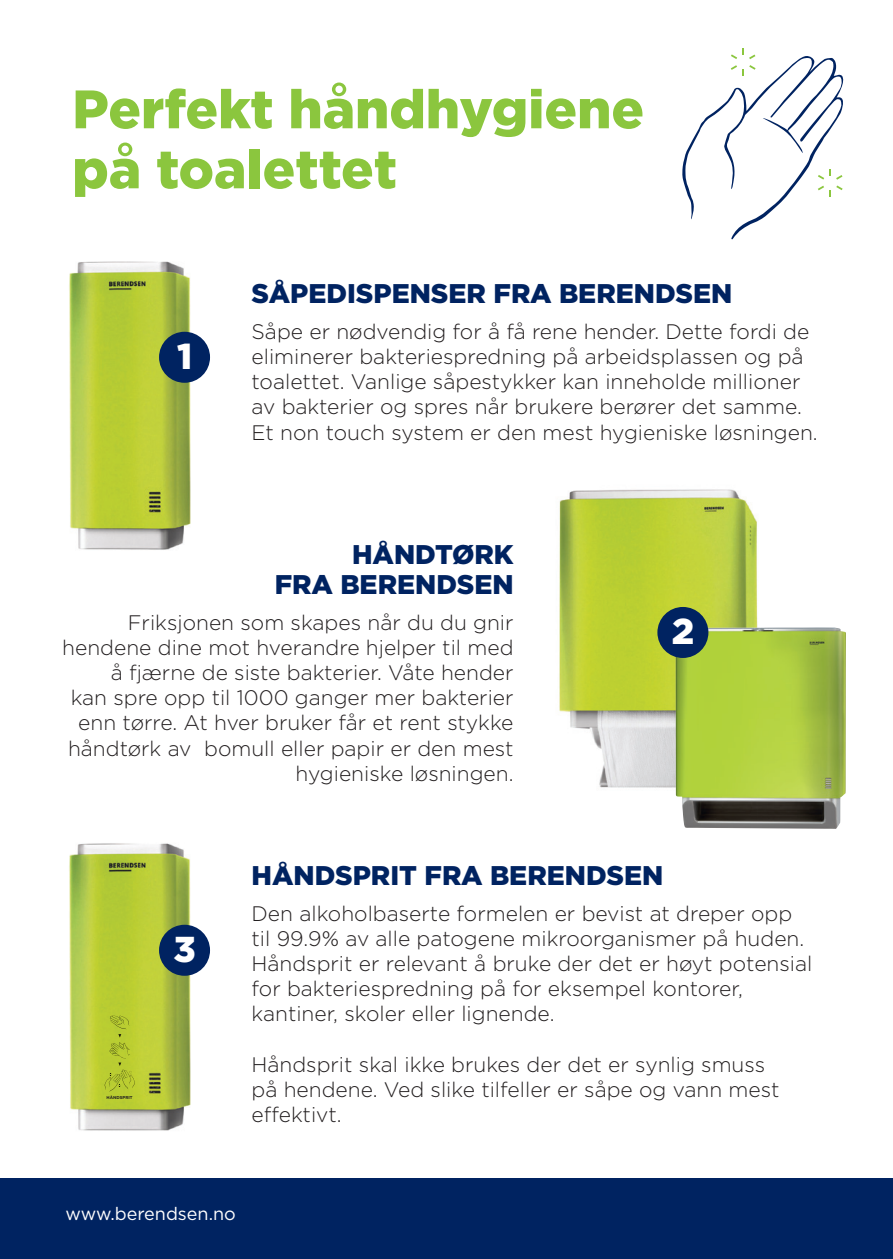
<style>
.page{position:relative;width:893px;height:1259px;background:#fff}
.page>*{position:absolute;margin:0;border:0;box-sizing:border-box;transform-origin:0 0}
.t1{font:900 54px "Gotham";color:#8bc63e}
.t2{font:900 36px "Gotham";color:#fff}
.Posetiv_brødtekst{font:900 27px "Gotham";color:#002361}
.Posetiv_brødtekst-2{font:300 21px/25.2px "Gotham";color:#231f20}
.t3{font:18px "Gotham";color:#fff}
.t4{font:700 4.2px "Gotham";color:#231f20}
</style>
<div class="page">
<div style="left:0;top:1178px;width:893px;height:81px;background:#002361"></div>
<img style="left:69px;top:843px;width:132px;height:288px">
<img style="left:69px;top:261px;width:132px;height:289px">
<div style="left:159px;top:332px;width:51px;height:51px;background:#002361;border-radius:50%"></div>
<div style="left:159px;top:924px;width:51px;height:51px;background:#002361;border-radius:50%"></div>
<svg style="left:682px;top:48px;width:162px;height:192px"></svg>
<svg style="left:105px;top:1015px;width:30px;height:76px;background:#b2c42f"></svg>
<img style="left:559px;top:489px;width:199px;height:306px">
<img style="left:676px;top:627px;width:170px;height:202px">
<div style="left:657px;top:607px;width:51px;height:51px;background:#002361;border-radius:50%"></div>
<p class="t1" style="left:72px;top:72px;width:573px">Perfekt håndhygiene</p>
<p class="t1" style="left:72px;top:132px;width:326px">på toalettet</p>
<p class="t2" style="left:177px;top:331px;width:17px">1</p>
<p class="Posetiv_brødtekst" style="left:252px;top:275px;width:482px">SÅPEDISPENSER FRA BERENDSEN</p>
<p class="Posetiv_brødtekst-2" style="left:252px;top:318px;width:568px">Såpe er nødvendig for å få rene hender. Dette fordi de eliminerer bakteriespredning på arbeidsplassen og på toalettet. Vanlige såpestykker kan inneholde millioner av bakterier og spres når brukere berører det samme.<br>Et non touch system er den mest hygieniske løsningen.</p>
<p class="Posetiv_brødtekst" style="left:352px;top:535px;width:163px">HÅNDTØRK</p>
<p class="Posetiv_brødtekst" style="left:275px;top:565px;width:240px">FRA BERENDSEN</p>
<p class="Posetiv_brødtekst-2" style="left:62px;top:609px;width:453px;text-align:right">Friksjonen som skapes når du du gnir hendene dine mot hverandre hjelper til med å fjærne de siste bakterier. Våte hender<br>kan spre opp til 1000 ganger mer bakterier enn tørre. At hver bruker får et rent stykke håndtørk av bomull eller papir er den mest hygieniske løsningen.</p>
<p class="t2" style="left:672px;top:606px;width:24px">2</p>
<p class="t2" style="left:174px;top:924px;width:24px">3</p>
<p class="t4" style="left:107px;top:1095px;width:28px">HÅNDSPRIT</p>
<p class="Posetiv_brødtekst" style="left:252px;top:856px;width:413px">HÅNDSPRIT FRA BERENDSEN</p>
<p class="Posetiv_brødtekst-2" style="left:252px;top:900px;width:562px">Den alkoholbaserte formelen er bevist at dreper opp til 99.9% av alle patogene mikroorganismer på huden.<br>Håndsprit er relevant å bruke der det er høyt potensial for bakteriespredning på for eksempel kontorer, kantiner, skoler eller lignende.</p>
<p class="Posetiv_brødtekst-2" style="left:252px;top:1051px;width:529px">Håndsprit skal ikke brukes der det er synlig smuss på hendene. Ved slike tilfeller er såpe og vann mest effektivt.</p>
<p class="t3" style="left:65px;top:1202px;width:172px">www.berendsen.no</p>
</div>
